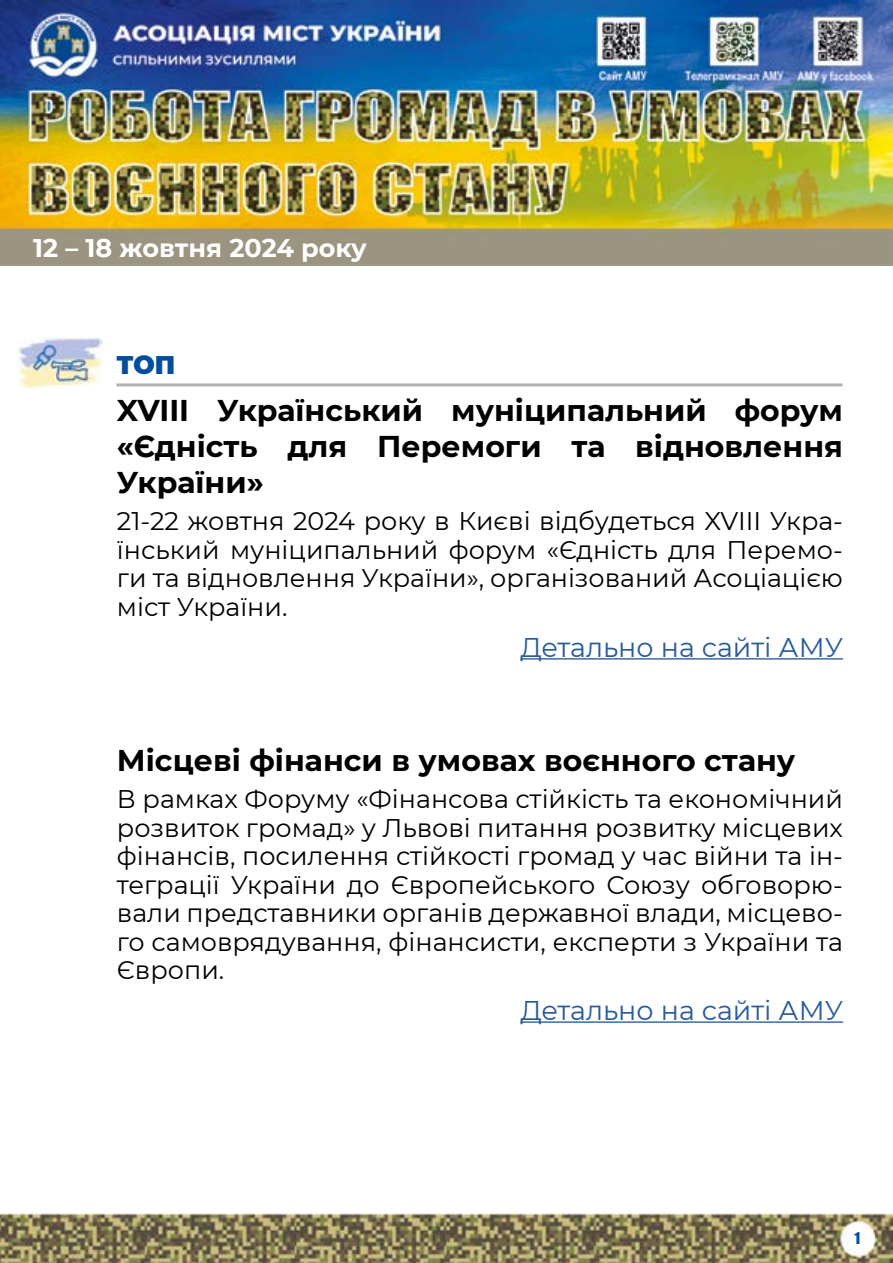
<style>
.page{position:relative;width:893px;height:1263px;background:#fff}
.page>*{position:absolute;margin:0;border:0;box-sizing:border-box;transform-origin:0 0}
.t1{font:700 30px/36px "Montserrat";color:#000;text-align:justify}
.t2{font:27px "Montserrat";color:#275b9b}
.t3{font:25.5px/28.5px "Montserrat";color:#000;text-align:justify}
.t4{font:700 25.5px "Montserrat";color:#fff}
.t5{font:900 25.5px "Montserrat";color:#004e9d}
.t6{font:15px "Impact";color:#004e9d}
</style>
<div class="page">
<img style="left:0;top:1213px;width:893px;height:50px">
<img style="left:0;top:1px;width:893px;height:265px">
<img style="left:17px;top:337px;width:85px;height:51px">
<hr style="left:116px;top:383px;width:726px;height:3px;background:#b3b2b2">
<hr style="left:520px;top:658px;width:323px;height:1px;background:#275b9b">
<hr style="left:520px;top:1021px;width:323px;height:2px;background:#275b9b">
<p class="t4" style="left:33px;top:229px;width:335px">12 – 18 жовтня 2024 року</p>
<p class="t5" style="left:116px;top:346px;width:60px">ТОП</p>
<p class="t1" style="left:117px;top:391px;width:728px">XVIII Український муніципальний форум «Єдність для Перемоги та відновлення України»</p>
<p class="t3" style="left:117px;top:506px;width:728px">21-22 жовтня 2024 року в Києві відбудеться XVIII Укра&shy;їнський муніципальний форум «Єдність для Перемо&shy;ги та відновлення України», організований Асоціацією міст України.</p>
<p class="t2" style="left:520px;top:629px;width:324px">Детально на сайті АМУ</p>
<p class="t1" style="left:117px;top:741px;width:680px">Місцеві фінанси в умовах воєнного стану</p>
<p class="t3" style="left:117px;top:784px;width:728px">В рамках Форуму «Фінансова стійкість та економічний розвиток громад» у Львові питання розвитку місцевих фінансів, посилення стійкості громад у час війни та ін&shy;теграції України до Європейського Союзу обговорю&shy;вали представники органів державної влади, місцево&shy;го самоврядування, фінансисти, експерти з України та Європи.</p>
<p class="t2" style="left:520px;top:992px;width:324px">Детально на сайті АМУ</p>
<p class="t6" style="left:855px;top:1226px;width:7px">1</p>
</div>
